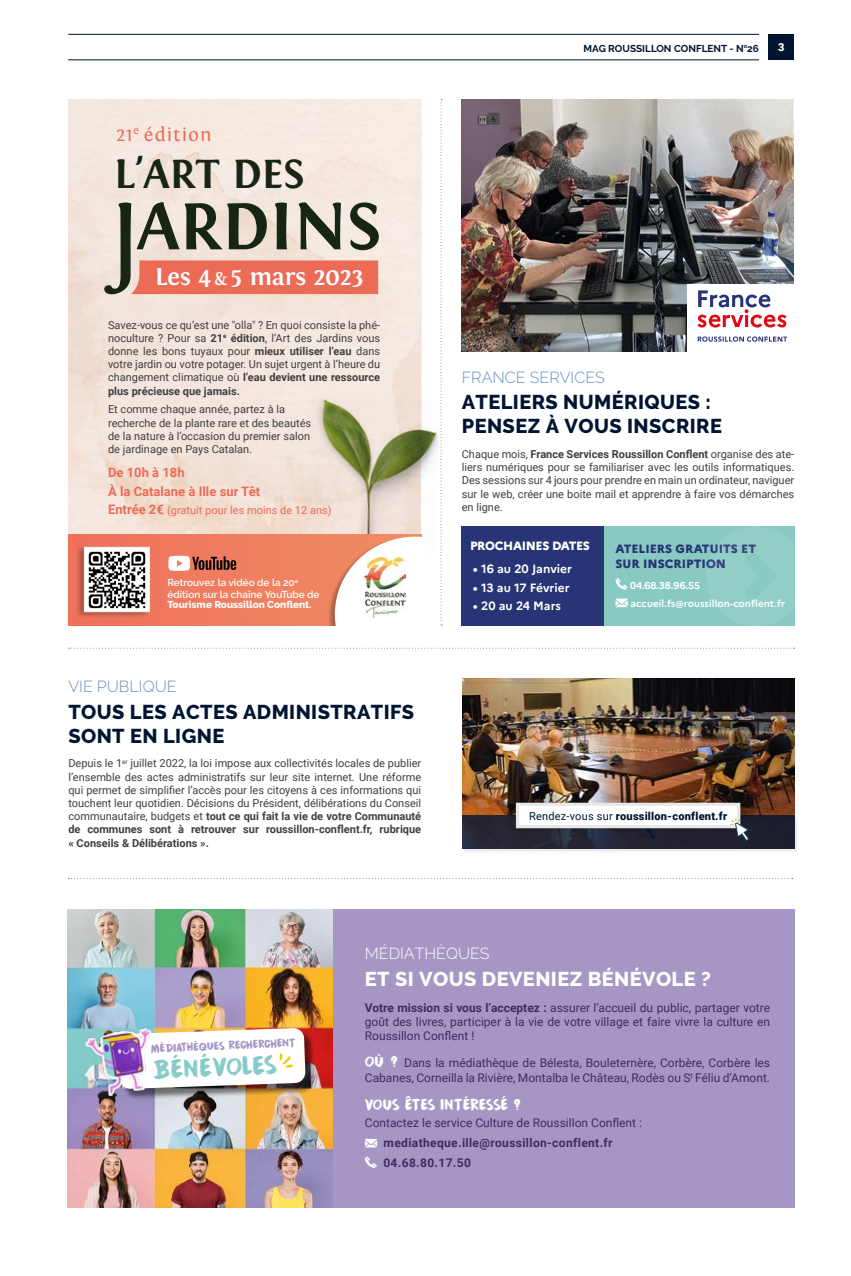
<style>
.page{position:relative;width:851px;height:1276px;background:#fff}
.page>*{position:absolute;margin:0;border:0;box-sizing:border-box;transform-origin:0 0}
.t1{font:700 69px "Fontin";color:#172515}
.t2{font:700 42.4px "Fontin";color:#172515}
.t3{font:700 25px "Fontin";color:#fff}
.t4{font:23.4px "DK Cinnabar Brush";color:#88ccca}
.t5{font:800 20px/24px "Raleway";letter-spacing:.02em;color:#011532}
.t6{font:800 20px "Raleway";letter-spacing:.02em;color:#fff}
.t7{font:19.8px "Fontin";letter-spacing:.05em;color:#ec6b56}
.t8{font:300 16px "Raleway";color:#6b8ec3}
.t9{font:300 16px "Raleway";color:#fff}
.t10{font:14px "DK Cinnabar Brush";letter-spacing:-.025em;color:#fff}
.t11{font:700 13px/18.4px "Roboto";color:#ec6b56}
.t12{font:12px/14.4px "Roboto";color:#432a63;text-align:justify}
.t13{font:700 12px/20.1px "Roboto";letter-spacing:.03em;color:#432a63}
.t14{font:700 12px "Marianne";color:#fff}
.t15{font:800 12px/14.4px "Marianne";color:#273475}
.t16{font:800 12px "Marianne";letter-spacing:-.03em;color:#fff}
.t17{font:11px/13.2px "Roboto";color:#3f3f3e;text-align:justify}
.t18{font:11px "Roboto";color:#ec6b56}
.t19{font:900 11px "Roboto";letter-spacing:.02em;color:#011532}
.t20{font:900 11px "Roboto";color:#fff}
.t21{font:10.3px "DK Cinnabar Brush";color:#a696c3}
.t22{font:600 10px/12px "Raleway";color:#fff}
.t23{font:700 10px/17.7px "Marianne";color:#fff}
.t24{font:800 10px "Raleway";color:#fff}
.t25{font:700 10px "Raleway";color:#011532}
.s1{font-size:17.1px}
.s2{font-weight:700}
.s3{font-weight:700;font-size:13px}
.s4{font-weight:400}
.s5{font-family:"DK Cinnabar Brush";font-size:14px;color:#fff}
</style>
<div class="page">
<hr style="left:68px;top:60px;width:691px;height:1px;background:#011532">
<hr style="left:68px;top:34px;width:691px;height:1px;background:#011532">
<div style="left:768px;top:34px;width:26px;height:26px;background:#011532"></div>
<img style="left:461px;top:99px;width:332px;height:252px">
<div style="left:68px;top:909px;width:726px;height:299px;background:#a696c3"></div>
<svg style="left:68px;top:878px;width:724px;height:1px"></svg>
<div style="left:461px;top:526px;width:143px;height:99px;background:#273475"></div>
<div style="left:604px;top:526px;width:190px;height:99px;background:#88cac1"></div>
<svg style="left:615px;top:578px;width:12px;height:11px"></svg>
<svg style="left:615px;top:598px;width:12px;height:9px"></svg>
<div style="left:687px;top:285px;width:107px;height:67px;background:#fff"></div>
<svg style="left:697px;top:290px;width:89px;height:37px"></svg>
<svg style="left:705px;top:526px;width:90px;height:100px"></svg>
<svg style="left:697px;top:336px;width:90px;height:6px"></svg>
<img style="left:462px;top:678px;width:332px;height:137px">
<svg style="left:69px;top:647px;width:725px;height:1px"></svg>
<svg style="left:440px;top:99px;width:2px;height:526px"></svg>
<svg style="left:365px;top:1139px;width:12px;height:8px"></svg>
<svg style="left:365px;top:1156px;width:12px;height:11px"></svg>
<img style="left:68px;top:909px;width:264px;height:299px">
<div style="left:121px;top:1030px;width:196px;height:70px;background:#000;opacity:.5"></div>
<img style="left:80px;top:1017px;width:81px;height:81px">
<img style="left:118px;top:1028px;width:187px;height:61px">
<div style="left:464px;top:818px;width:332px;height:34px;background:#000;opacity:.1"></div>
<svg style="left:462px;top:815px;width:332px;height:33px;background:#232331"></svg>
<img style="left:68px;top:99px;width:354px;height:436px">
<img style="left:304px;top:397px;width:135px;height:140px">
<div style="left:68px;top:535px;width:353px;height:90px;background:#ef7e5f"></div>
<div style="left:327px;top:537px;width:94px;height:88px;background:#000;opacity:.3"></div>
<svg style="left:335px;top:536px;width:86px;height:89px"></svg>
<img style="left:364px;top:557px;width:41px;height:61px">
<div style="left:75px;top:544px;width:74px;height:74px;background:#000;opacity:.3"></div>
<img style="left:86px;top:549px;width:62px;height:61px">
<div style="left:84px;top:547px;width:66px;height:65px;border:1px solid #ededed"></div>
<svg style="left:168px;top:556px;width:68px;height:15px"></svg>
<svg style="left:104px;top:202px;width:274px;height:92px;background:#e7b6a9"></svg>
<svg style="left:514px;top:801px;width:235px;height:40px"></svg>
<h3 class="t7" style="left:116px;top:123px;width:97px">21<sup>e</sup> édition</h3>
<h2 class="t2" style="left:114px;top:150px;width:192px">L'ART DES</h2>
<h1 class="t1" style="left:137px;top:188px;width:246px">ARDINS</h1>
<h3 class="t3" style="left:155px;top:263px;width:210px">Les 4 <span class="s1">&amp;</span> 5 mars 2023</h3>
<p class="t17" style="left:108px;top:318px;width:274px">Savez-vous ce qu’est une "olla" ? En quoi consiste la phé&shy;noculture ? Pour sa <span class="s2">21</span><sup>e</sup> <span class="s2">édition</span>, l’Art des Jardins vous donne les bons tuyaux pour <span class="s2">mieux utiliser l’eau</span> dans votre jardin ou votre potager. Un sujet urgent à l’heure du changement climatique où <span class="s2">l’eau devient une ressource plus précieuse que jamais.</span></p>
<p class="t17" style="left:108px;top:402px;width:205px;text-align:left">Et comme chaque année, partez à la recherche de la plante rare et des beautés de la nature à l’occasion du premier salon de jardinage en Pays Catalan.</p>
<p class="t11" style="left:108px;top:463px;width:154px">De 10h à 18h<br>À la Catalane à Ille sur Têt</p>
<p class="t18" style="left:108px;top:502px;width:225px"><span class="s3">Entrée 2€</span> (gratuit pour les moins de 12 ans)</p>
<p class="t22" style="left:167px;top:576px;width:153px">Retrouvez la vidéo de la 20<sup>e </sup>édition sur la chaîne YouTube de</p>
<p class="t24" style="left:167px;top:599px;width:146px">Tourisme Roussillon Conflent.</p>
<h3 class="t8" style="left:68px;top:677px;width:110px">VIE PUBLIQUE</h3>
<h3 class="t5" style="left:68px;top:700px;width:347px">TOUS LES ACTES ADMINISTRATIFS<br>SONT EN LIGNE</h3>
<p class="t17" style="left:68px;top:756px;width:354px">Depuis le 1<sup>er</sup> juillet 2022, la loi impose aux collectivités locales de publier l’ensemble des actes administratifs sur leur site internet. Une réforme qui permet de simplifier l’accès pour les citoyens à ces informations qui touchent leur quotidien. Décisions du Président, délibérations du Conseil communautaire, budgets et <span class="s2">tout ce qui fait la vie de votre Communauté de communes sont à retrouver sur roussillon-conflent.fr, rubrique « Conseils &amp; Délibérations ».</span></p>
<p class="t25" style="left:583px;top:42px;width:177px">MAG ROUSSILLON CONFLENT - N<sup>o</sup>26</p>
<p class="t20" style="left:778px;top:39px;width:8px">3</p>
<h3 class="t8" style="left:461px;top:367px;width:145px">FRANCE SERVICES</h3>
<h3 class="t5" style="left:461px;top:390px;width:262px">ATELIERS NUMÉRIQUES :<br>PENSEZ À VOUS INSCRIRE</h3>
<p class="t17" style="left:461px;top:447px;width:334px">Chaque mois, <span class="s2">France Services Roussillon Conflent</span> organise des ate&shy;liers numériques pour se familiariser avec les outils informatiques.<br>Des sessions sur 4 jours pour prendre en main un ordinateur, naviguer sur le web, créer une boite mail et apprendre à faire vos démarches en ligne.</p>
<p class="t16" style="left:470px;top:538px;width:121px">PROCHAINES DATES</p>
<p class="t14" style="left:472px;top:561px;width:101px">• 16 au 20 Janvier</p>
<p class="t14" style="left:472px;top:580px;width:98px">• 13 au 17 Février</p>
<p class="t14" style="left:472px;top:599px;width:90px">• 20 au 24 Mars</p>
<p class="t15" style="left:615px;top:542px;width:142px">ATELIERS GRATUITS ET<br>SUR INSCRIPTION</p>
<p class="t23" style="left:630px;top:577px;width:157px">04.68.38.96.55 accueil.fs@roussillon-conflent.fr</p>
<p class="t19" style="left:529px;top:808px;width:200px"><span class="s4">Rendez-vous sur</span> roussillon-conflent.fr</p>
<p class="t21" style="left:150px;top:1042px;width:146px;rotate:-3deg">MÉDIATHÈQUES RECHERCHENT</p>
<h3 class="t4" style="left:151px;top:1054px;width:127px;rotate:-3deg">BÉNÉVOLES</h3>
<h3 class="t9" style="left:365px;top:944px;width:126px">MÉDIATHÈQUES</h3>
<h3 class="t6" style="left:365px;top:967px;width:347px">ET SI VOUS DEVENIEZ BÉNÉVOLE ?</h3>
<p class="t12" style="left:365px;top:999px;width:407px"><span class="s2">Votre mission si vous l’acceptez :</span> assurer l’accueil du public, partager votre goût des livres, participer à la vie de votre village et faire vivre la culture en Roussillon Conflent !</p>
<p class="t12" style="left:365px;top:1055px;width:407px"><span class="s5">OÙ ?</span> Dans la médiathèque de Bélesta, Bouleternère, Corbère, Corbère les<br>Cabanes, Corneilla la Rivière, Montalba le Château, Rodès ou S<sup>t</sup> Féliu d’Amont.</p>
<p class="t10" style="left:365px;top:1094px;width:157px">VOUS ÊTES INTÉRESSÉ ?</p>
<p class="t12" style="left:365px;top:1115px;width:279px">Contactez le service Culture de Roussillon Conflent :</p>
<p class="t13" style="left:383px;top:1132px;width:231px">mediatheque.ille@roussillon-conflent.fr<br>04.68.80.17.50</p>
</div>
